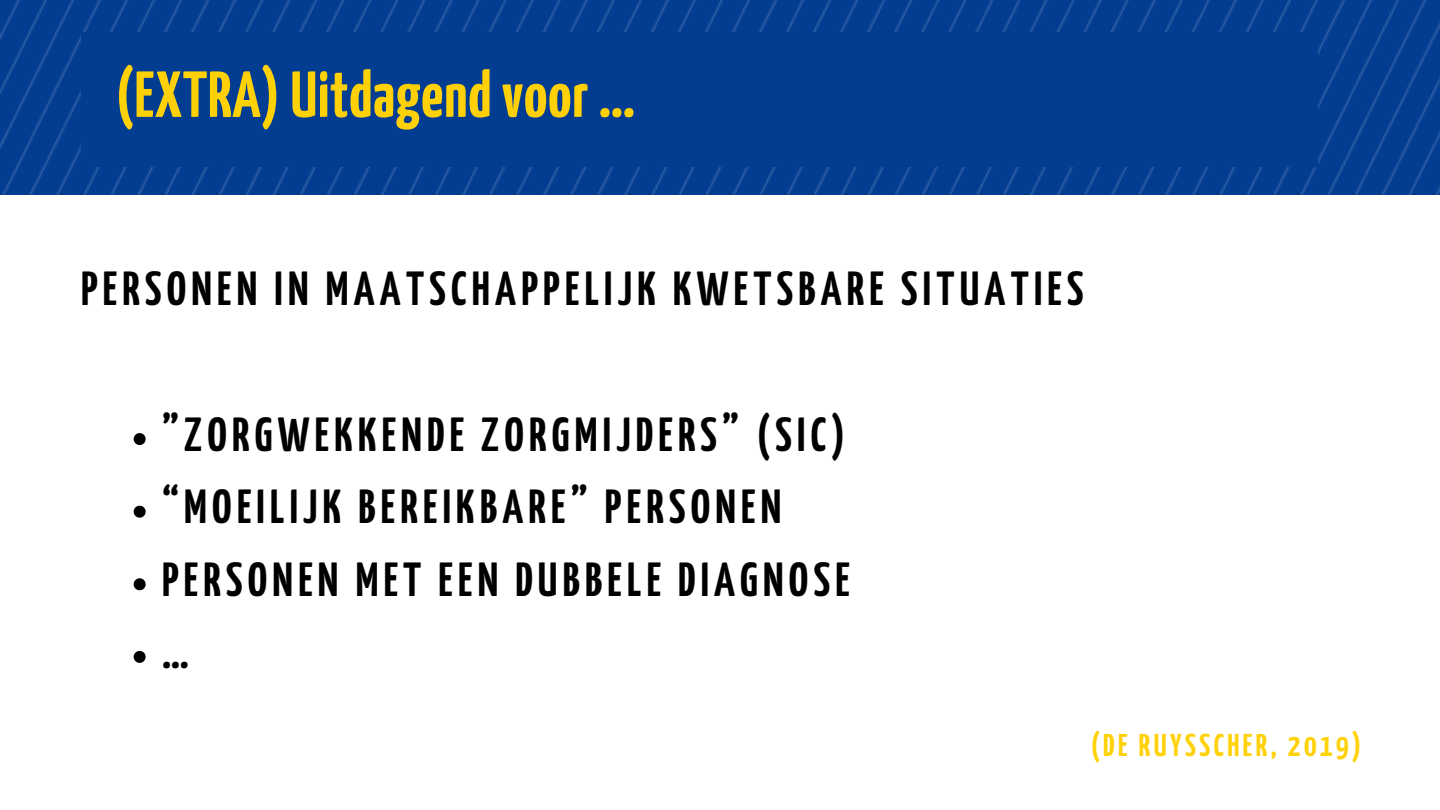
<style>
.page{position:relative;width:1440px;height:810px;background:#fff}
.page>*{position:absolute;margin:0;border:0;box-sizing:border-box;transform-origin:0 0}
.t1{font:700 65px "Yanone Kaffeesatz";letter-spacing:.01em;color:#ffd106}
.t2{font:700 47.7px/72.6px "Yanone Kaffeesatz";letter-spacing:.11em;color:#000}
.t3{font:700 31.4px "Yanone Kaffeesatz";letter-spacing:.11em;color:#ffd106}
</style>
<div class="page">
<img style="left:0;top:0;width:1440px;height:195px">
<div style="left:81px;top:32px;width:1237px;height:134px;background:#033d92"></div>
<svg style="left:134px;top:433px;width:12px;height:12px"></svg>
<svg style="left:134px;top:506px;width:12px;height:12px"></svg>
<svg style="left:134px;top:578px;width:12px;height:12px"></svg>
<svg style="left:134px;top:651px;width:12px;height:12px"></svg>
<h1 class="t1" style="left:115px;top:69px;width:521px">(EXTRA) Uitdagendvoor …</h1>
<p class="t2" style="left:81px;top:256px;width:1004px">PERSONEN IN MAATSCHAPPELIJK KWETSBARE SITUATIES</p>
<p class="t2" style="left:162px;top:402px;width:689px">”ZORGWEKKENDE ZORGMIJDERS” (SIC) “MOEILIJK BEREIKBARE” PERSONEN<br>PERSONEN MET EEN DUBBELE DIAGNOSE …</p>
<p class="t3" style="left:1091px;top:733px;width:272px">(DE RUYSSCHER, 2019)</p>
</div>
